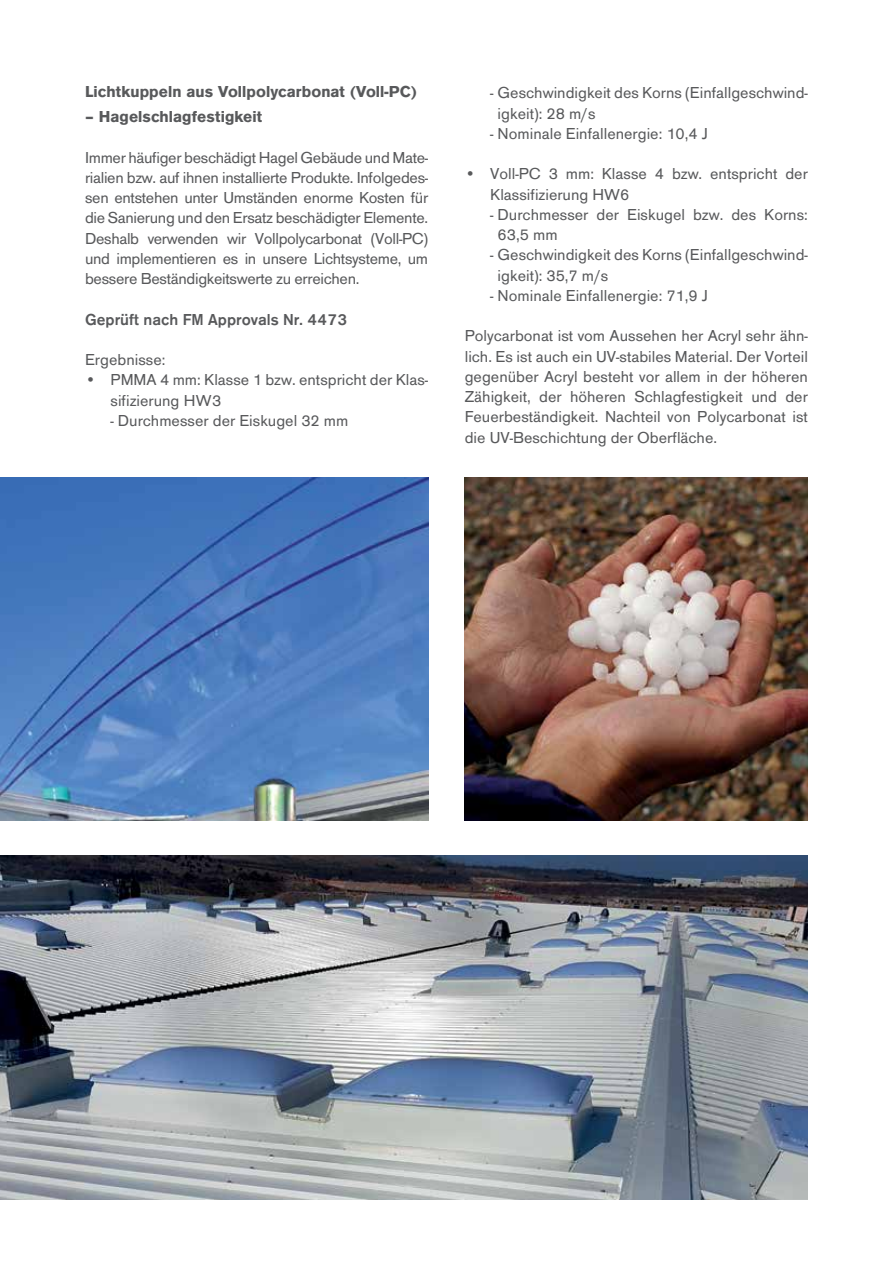
<style>
.page{position:relative;width:893px;height:1263px;background:#fff}
.page>*{position:absolute;margin:0;border:0;box-sizing:border-box;transform-origin:0 0}
.t1{font:16.5px/20.2px "Accius TEE";color:#58595b}
.t2{font:700 16.5px "Accius TEE";letter-spacing:.005em;color:#58595b}
.t3{font:500 16.5px "Accius TEE";color:#58595b}
</style>
<div class="page">
<img style="left:0;top:855px;width:808px;height:344px">
<img style="left:465px;top:478px;width:343px;height:343px">
<img style="left:0;top:478px;width:428px;height:343px">
<p class="t2" style="left:85px;top:82px;width:333px">Lichtkuppeln aus Vollpolycarbonat (Voll-PC)</p>
<p class="t2" style="left:85px;top:107px;width:179px">– Hagelschlagfestigkeit</p>
<p class="t1" style="left:85px;top:147px;width:345px;text-align:justify">Immer häufiger beschädigt Hagel Gebäude und Mate&shy;rialien bzw. auf ihnen installierte Produkte. Infolgedes&shy;sen entstehen unter Umständen enorme Kosten für die Sanierung und den Ersatz beschädigter Elemente.<br>Deshalb verwenden wir Vollpolycarbonat (Voll-PC) und implementieren es in unsere Lichtsysteme, um bessere Beständigkeitswerte zu erreichen.</p>
<p class="t3" style="left:85px;top:310px;width:264px">Geprüft nach FM Approvals Nr. 4473</p>
<p class="t1" style="left:85px;top:350px;width:82px">Ergebnisse:</p>
<p class="t1" style="left:111px;top:370px;width:319px;text-indent:-25px">• PMMA 4 mm: Klasse 1 bzw. entspricht der Klas&shy;sifizierung HW3</p>
<p class="t1" style="left:111px;top:411px;width:239px">- Durchmesser der Eiskugel 32 mm</p>
<p class="t1" style="left:498px;top:83px;width:312px;text-indent:-7px">- Geschwindigkeit des Korns (Einfallgeschwind&shy;igkeit): 28 m/s</p>
<p class="t1" style="left:490px;top:123px;width:219px">- Nominale Einfallenergie: 10,4 J</p>
<p class="t1" style="left:490px;top:164px;width:319px;text-indent:-25px">• Voll-PC 3 mm: Klasse 4 bzw. entspricht der<br>Klassifizierung HW6</p>
<p class="t1" style="left:498px;top:204px;width:312px;text-indent:-7px">- Durchmesser der Eiskugel bzw. des Korns:<br>63,5 mm</p>
<p class="t1" style="left:498px;top:245px;width:312px;text-indent:-7px">- Geschwindigkeit des Korns (Einfallgeschwind&shy;igkeit): 35,7 m/s</p>
<p class="t1" style="left:490px;top:285px;width:219px">- Nominale Einfallenergie: 71,9 J</p>
<p class="t1" style="left:465px;top:326px;width:345px;text-align:justify">Polycarbonat ist vom Aussehen her Acryl sehr ähn&shy;lich. Es ist auch ein UV-stabiles Material. Der Vorteil gegenüber Acryl besteht vor allem in der höheren Zähigkeit, der höheren Schlagfestigkeit und der Feuerbeständigkeit. Nachteil von Polycarbonat ist die UV-Beschichtung der Oberfläche.</p>
</div>
